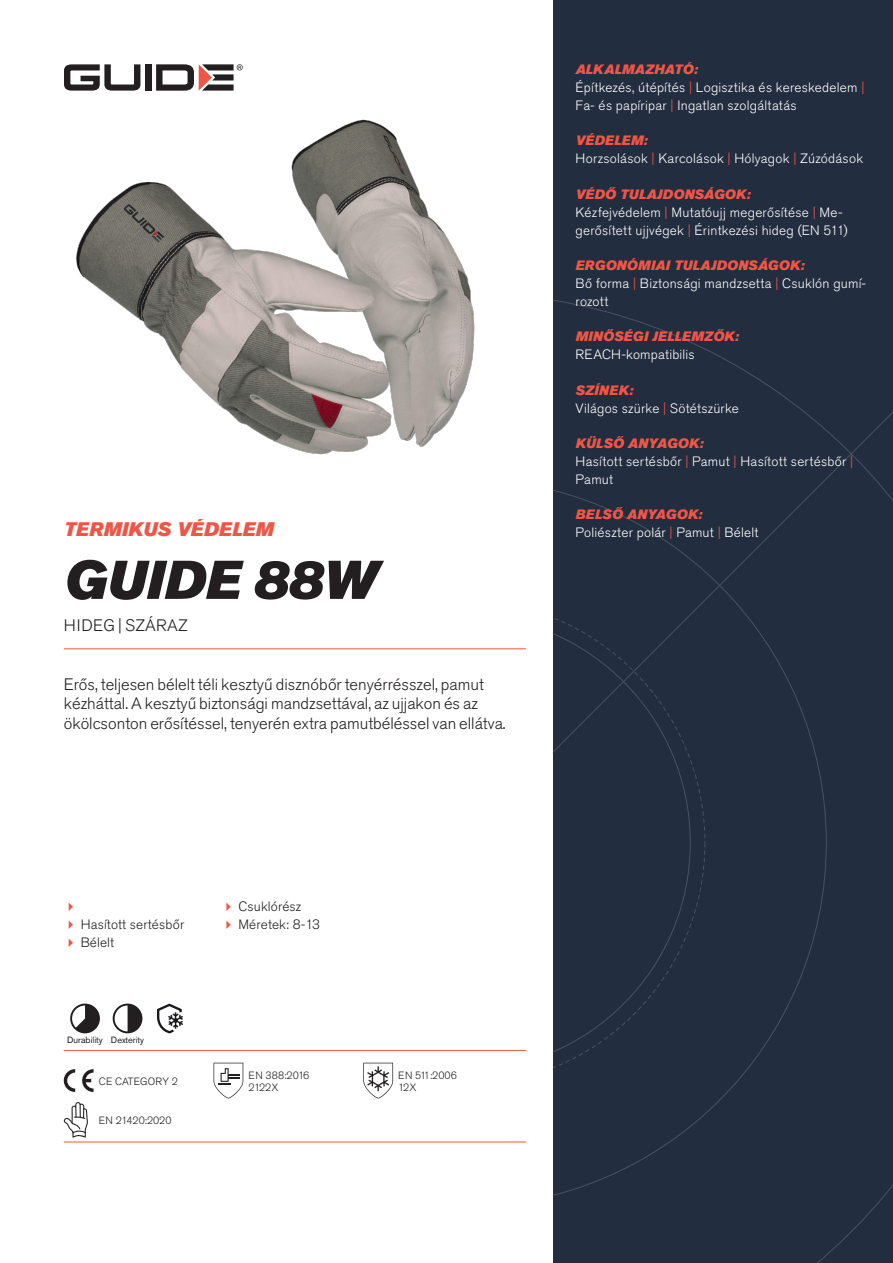
<style>
.page{position:relative;width:893px;height:1263px;background:#fff}
.page>*{position:absolute;margin:0;border:0;box-sizing:border-box;transform-origin:0 0}
.Rubrik{font:italic 54px "Akzidenz Grotesk Pro Super";color:#231f20}
.Överrubrik{font:italic 19.5px "Akzidenz Grotesk Pro Super";letter-spacing:.005em;color:#f05545}
.Ingress{font:300 16.5px/19.8px "Akzidenz Grotesk Pro";color:#231f20}
.Product_-_AltSegment{font:300 16.5px "Akzidenz Grotesk Pro";letter-spacing:.03em;color:#231f20}
.Produkt_-_Brödtext{font:300 13.5px/18px "Akzidenz Grotesk Pro";letter-spacing:.02em;color:#fff}
.Produkt_-_Namn{font:italic 13.5px "Akzidenz Grotesk Pro Super";letter-spacing:.015em;color:#f05545}
.t1{font:300 13.5px "Akzidenz Grotesk Pro";letter-spacing:.01em;color:#231f20}
.t2{font:300 10.5px "Akzidenz Grotesk Pro";color:#231f20}
.Produkt_-_Egenskaper{font:9px "Akzidenz Grotesk Pro";color:#231f20}
.s1{color:#f05545}
</style>
<div class="page">
<div style="left:145px;top:64px;width:7px;height:27px;background:#231f20"></div>
<svg style="left:156px;top:64px;width:87px;height:27px"></svg>
<svg style="left:64px;top:64px;width:76px;height:27px"></svg>
<div style="left:553px;top:0;width:340px;height:1263px;background:#222d3f"></div>
<svg style="left:553px;top:300px;width:340px;height:963px"></svg>
<hr style="left:64px;top:1050px;width:462px;height:1px;background:#f05545">
<hr style="left:64px;top:1142px;width:462px;height:1px;background:#f05545">
<svg style="left:70px;top:1003px;width:30px;height:30px"></svg>
<svg style="left:113px;top:1003px;width:29px;height:30px"></svg>
<svg style="left:157px;top:1003px;width:26px;height:30px"></svg>
<svg style="left:64px;top:1069px;width:11px;height:23px"></svg>
<svg style="left:82px;top:1069px;width:12px;height:23px"></svg>
<svg style="left:214px;top:1063px;width:29px;height:35px"></svg>
<svg style="left:363px;top:1063px;width:30px;height:35px"></svg>
<svg style="left:64px;top:1102px;width:24px;height:36px"></svg>
<img style="left:76px;top:119px;width:399px;height:336px">
<hr style="left:64px;top:648px;width:462px;height:1px;background:#f05545">
<p class="Överrubrik" style="left:64px;top:517px;width:211px">TERMIKUS VÉDELEM</p>
<p class="Rubrik" style="left:64px;top:545px;width:315px">GUIDE 88W</p>
<p class="Product_-_AltSegment" style="left:64px;top:615px;width:125px">HIDEG | SZÁRAZ</p>
<p class="Ingress" style="left:64px;top:674px;width:443px">Erős, teljesen bélelt téli kesztyű disznóbőr tenyérrésszel, pamut kézháttal. A kesztyű biztonsági mandzsettával, az ujjakon és az ökölcsonton erősítéssel, tenyerén extra pamutbéléssel van ellátva.</p>
<p class="t1" style="left:81px;top:916px;width:105px">Hasított sertésbőr</p>
<p class="t1" style="left:81px;top:934px;width:35px">Bélelt</p>
<p class="Produkt_-_Egenskaper" style="left:67px;top:1034px;width:37px">Durability</p>
<p class="Produkt_-_Egenskaper" style="left:111px;top:1034px;width:35px">Dexterity</p>
<p class="t2" style="left:99px;top:1074px;width:81px">CE CATEGORY 2</p>
<p class="t2" style="left:99px;top:1113px;width:74px">EN 21420:2020</p>
<p class="t1" style="left:238px;top:898px;width:64px">Csuklórész</p>
<p class="t1" style="left:238px;top:916px;width:83px">Méretek: 8-13</p>
<p class="t2" style="left:248px;top:1068px;width:62px">EN 388:2016</p>
<p class="t2" style="left:248px;top:1080px;width:32px">2122X</p>
<p class="t2" style="left:398px;top:1068px;width:60px">EN 511:2006</p>
<p class="t2" style="left:398px;top:1080px;width:20px">12X</p>
<p class="Produkt_-_Namn" style="left:576px;top:60px;width:124px">ALKALMAZHATÓ:</p>
<p class="Produkt_-_Brödtext" style="left:576px;top:78px;width:290px">Építkezés, útépítés <span class="s1">|</span> Logisztika és kereskedelem <span class="s1">|<br></span>Fa- és papíripar <span class="s1">|</span> Ingatlan szolgáltatás</p>
<p class="Produkt_-_Namn" style="left:576px;top:132px;width:73px">VÉDELEM:</p>
<p class="Produkt_-_Brödtext" style="left:576px;top:150px;width:289px">Horzsolások <span class="s1">|</span> Karcolások <span class="s1">|</span> Hólyagok <span class="s1">|</span> Zúzódások</p>
<p class="Produkt_-_Namn" style="left:576px;top:185px;width:176px">VÉDŐ TULAJDONSÁGOK:</p>
<p class="Produkt_-_Brödtext" style="left:576px;top:203px;width:274px">Kézfejvédelem <span class="s1">|</span> Mutatóujj megerősítése <span class="s1">|</span> Me&shy;gerősített ujjvégek <span class="s1">|</span> Érintkezési hideg (EN 511)</p>
<p class="Produkt_-_Namn" style="left:576px;top:256px;width:230px">ERGONÓMIAI TULAJDONSÁGOK:</p>
<p class="Produkt_-_Brödtext" style="left:576px;top:274px;width:292px">Bő forma <span class="s1">|</span> Biztonsági mandzsetta <span class="s1">|</span> Csuklón gumí&shy;rozott</p>
<p class="Produkt_-_Namn" style="left:576px;top:328px;width:165px">MINŐSÉGI JELLEMZŐK:</p>
<p class="Produkt_-_Brödtext" style="left:576px;top:346px;width:121px">REACH-kompatibilis</p>
<p class="Produkt_-_Namn" style="left:576px;top:381px;width:59px">SZÍNEK:</p>
<p class="Produkt_-_Brödtext" style="left:576px;top:399px;width:165px">Világos szürke <span class="s1">|</span> Sötétszürke</p>
<p class="Produkt_-_Namn" style="left:576px;top:434px;width:129px">KÜLSŐ ANYAGOK:</p>
<p class="Produkt_-_Brödtext" style="left:576px;top:452px;width:279px">Hasított sertésbőr <span class="s1">|</span> Pamut <span class="s1">|</span> Hasított sertésbőr <span class="s1">|<br></span>Pamut</p>
<p class="Produkt_-_Namn" style="left:576px;top:506px;width:128px">BELSŐ ANYAGOK:</p>
<p class="Produkt_-_Brödtext" style="left:576px;top:524px;width:184px">Poliészter polár <span class="s1">|</span> Pamut <span class="s1">|</span> Bélelt</p>
</div>
